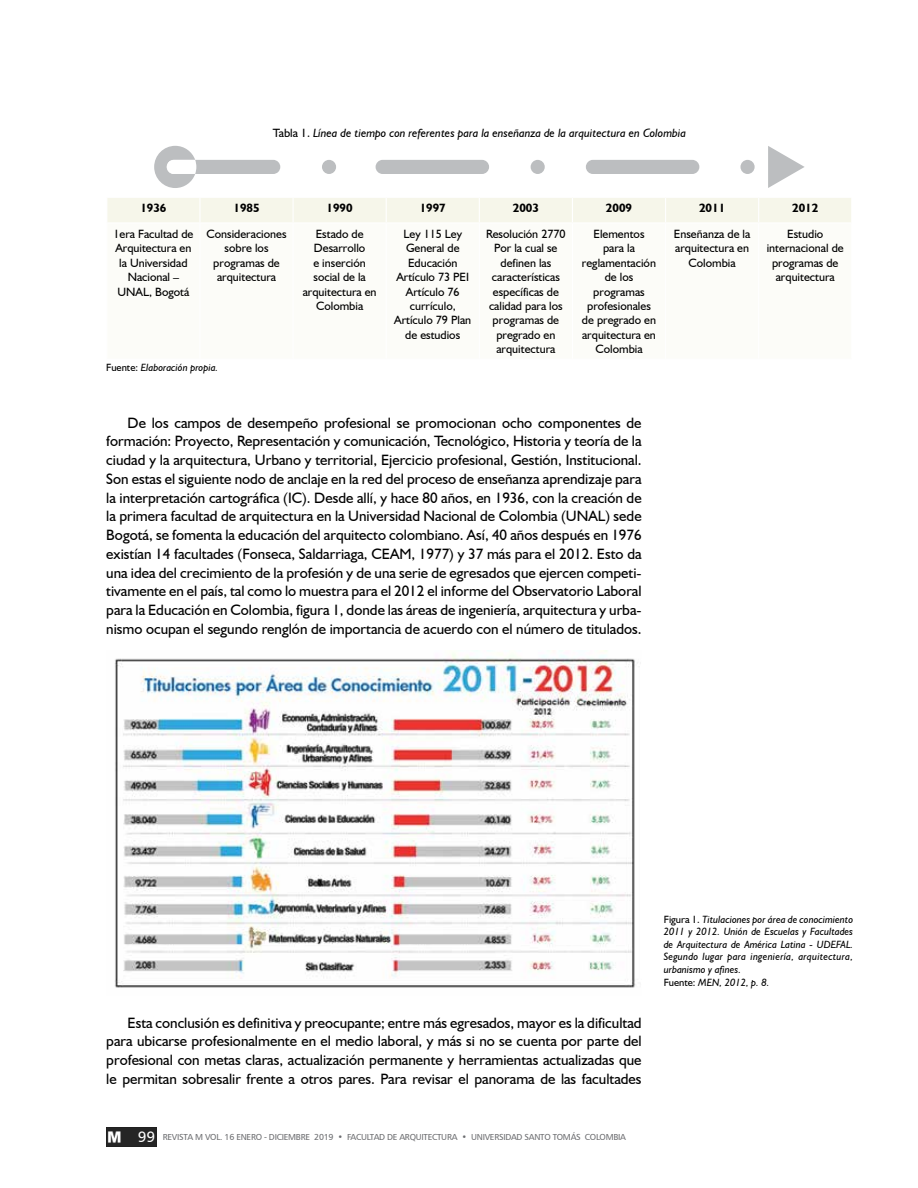
<style>
.page{position:relative;width:918px;height:1188px;background:#fff}
.page>*{position:absolute;margin:0;border:0;box-sizing:border-box;transform-origin:0 0}
.t1{font:15px/18.8px "Humanist 521 BT";color:#000;text-align:justify}
.t2{font:12px/14.4px "Humanist 521 BT";color:#000;text-align:center}
.t3{font:italic 12px "Humanist 521 BT";color:#000}
.t4{font:700 12px "Humanist 521 BT";color:#000}
.t5{font:italic 10.5px/12.6px "Humanist 521 BT";color:#000}
.t6{font:8.7px "Humanist 777 BT Roman B";letter-spacing:-.03em;color:#6d6e71}
.s1{font-style:normal}
.s2{font-size:15px;color:#fff}
</style>
<div class="page">
<div style="left:322px;top:160px;width:14px;height:14px;background:#bcbec0;border-radius:50%"></div>
<div style="left:531px;top:160px;width:14px;height:14px;background:#bcbec0;border-radius:50%"></div>
<div style="left:740px;top:160px;width:15px;height:14px;background:#bcbec0;border-radius:50%"></div>
<div style="left:376px;top:160px;width:113px;height:14px;background:#bcbec0;border-radius:7px"></div>
<div style="left:586px;top:160px;width:113px;height:14px;background:#bcbec0;border-radius:7px"></div>
<svg style="left:154px;top:146px;width:126px;height:42px"></svg>
<svg style="left:768px;top:146px;width:37px;height:42px"></svg>
<div style="left:107px;top:198px;width:744px;height:24px;background:#f6f6ea"></div>
<img style="left:115px;top:651px;width:523px;height:337px">
<img style="left:106px;top:1127px;width:51px;height:20px">
<p class="t3" style="left:273px;top:125px;width:415px"><span class="s1">Tabla 1.</span> Línea de tiempo con referentes para la enseñanza de la arquitectura en Colombia</p>
<p class="t4" style="left:140px;top:201px;width:28px">1936</p>
<p class="t4" style="left:233px;top:201px;width:28px">1985</p>
<p class="t4" style="left:327px;top:201px;width:28px">1990</p>
<p class="t4" style="left:420px;top:201px;width:28px">1997</p>
<p class="t4" style="left:513px;top:201px;width:28px">2003</p>
<p class="t4" style="left:606px;top:201px;width:28px">2009</p>
<p class="t4" style="left:699px;top:201px;width:28px">2011</p>
<p class="t4" style="left:792px;top:201px;width:28px">2012</p>
<p class="t2" style="left:113px;top:227px;width:82px">1era Facultad de<br>Arquitectura en la Universidad<br>Nacional –<br>UNAL, Bogotá</p>
<p class="t2" style="left:206px;top:227px;width:82px">Consideraciones sobre los programas de arquitectura</p>
<p class="t2" style="left:303px;top:227px;width:75px">Estado de<br>Desarrollo<br>e inserción social de la arquitectura en<br>Colombia</p>
<p class="t2" style="left:394px;top:227px;width:78px">Ley 115 Ley<br>General de<br>Educación<br>Artículo 73 PEI<br>Artículo 76 currículo,<br>Artículo 79 Plan de estudios</p>
<p class="t2" style="left:486px;top:227px;width:81px">Resolución 2770<br>Por la cual se definen las características específicas de calidad para los programas de pregrado en arquitectura</p>
<p class="t2" style="left:582px;top:227px;width:76px">Elementos para la reglamentación de los programas profesionales de pregrado en arquitectura en<br>Colombia</p>
<p class="t2" style="left:674px;top:227px;width:78px">Enseñanza de la arquitectura en<br>Colombia</p>
<p class="t2" style="left:767px;top:227px;width:78px">Estudio internacional de programas de arquitectura</p>
<p class="t5" style="left:106px;top:361px;width:113px"><span class="s1">Fuente:</span> Elaboración propia.</p>
<p class="t1" style="left:106px;top:413px;width:537px;text-indent:21px">De los campos de desempeño profesional se promocionan ocho componentes de formación: Proyecto, Representación y comunicación, Tecnológico, Historia y teoría de la ciudad y la arquitectura, Urbano y territorial, Ejercicio profesional, Gestión, Institucional.<br>Son estas el siguiente nodo de anclaje en la red del proceso de enseñanza aprendizaje para la interpretación cartográfica (IC). Desde allí, y hace 80 años, en 1936, con la creación de la primera facultad de arquitectura en la Universidad Nacional de Colombia (UNAL) sede Bogotá, se fomenta la educación del arquitecto colombiano. Así, 40 años después en 1976 existían 14 facultades (Fonseca, Saldarriaga, CEAM, 1977) y 37 más para el 2012. Esto da una idea del crecimiento de la profesión y de una serie de egresados que ejercen competi&shy;tivamente en el país, tal como lo muestra para el 2012 el informe del Observatorio Laboral para la Educación en Colombia, figura 1, donde las áreas de ingeniería, arquitectura y urba&shy;nismo ocupan el segundo renglón de importancia de acuerdo con el número de titulados.</p>
<p class="t1" style="left:106px;top:1013px;width:537px;text-indent:21px">Esta conclusión es definitiva y preocupante; entre más egresados, mayor es la dificultad para ubicarse profesionalmente en el medio laboral, y más si no se cuenta por parte del profesional con metas claras, actualización permanente y herramientas actualizadas que le permitan sobresalir frente a otros pares. Para revisar el panorama de las facultades</p>
<p class="t6" style="left:138px;top:1132px;width:490px"><span class="s2">99</span> REVISTA M VOL. 16 ENERO - DICIEMBRE 2019 • FACULTAD DE ARQUITECTURA • UNIVERSIDAD SANTO TOMÁS COLOMBIA</p>
<p class="t5" style="left:664px;top:912px;width:191px"><span class="s1">Figura 1.</span> Titulaciones por área de conocimiento 2011 y 2012. Unión de Escuelas y Facultades de Arquitectura de América Latina - UDEFAL.<br>Segundo lugar para ingeniería, arquitectura, urbanismo y afines.<br><span class="s1">Fuente:</span> MEN, 2012, p. 8.</p>
</div>
